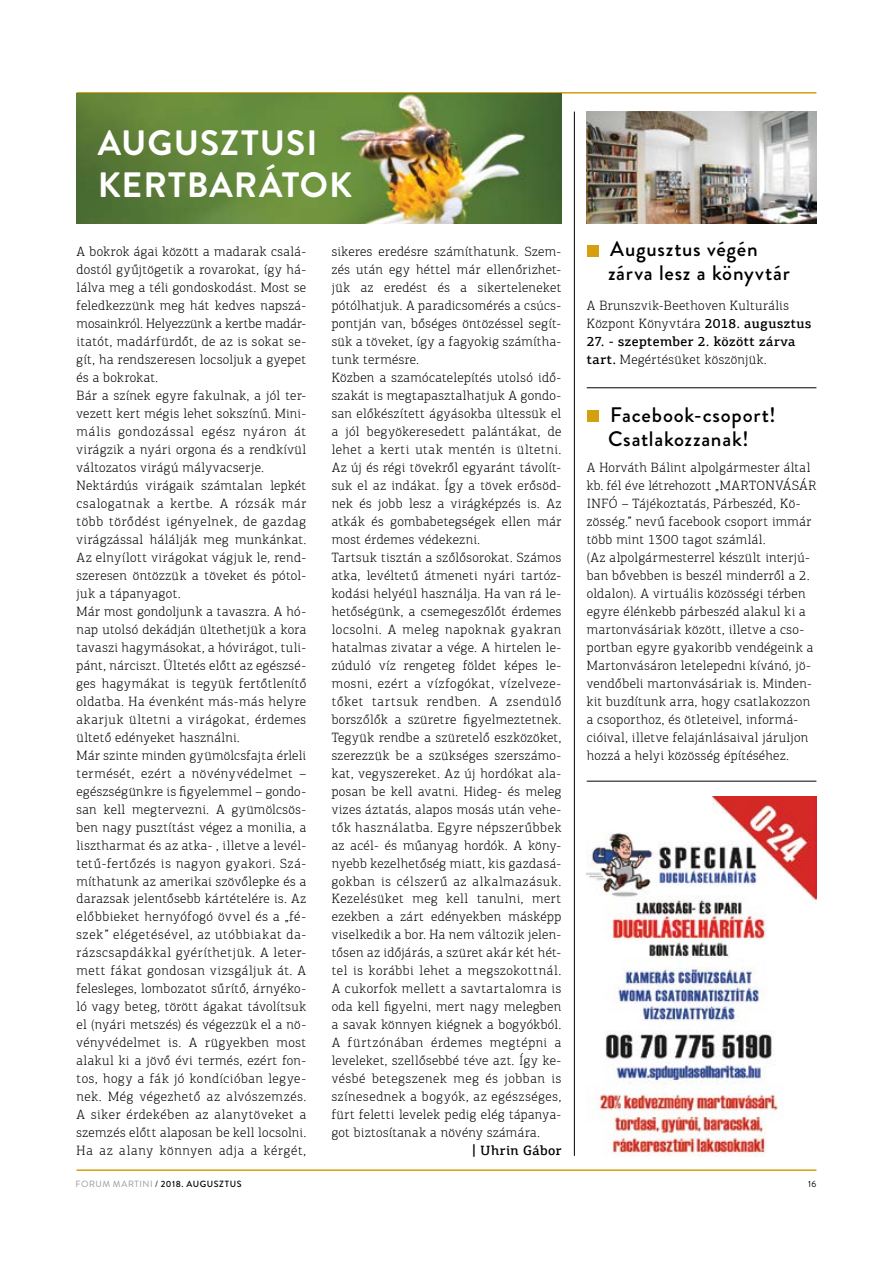
<style>
.page{position:relative;width:893px;height:1263px;background:#fff}
.page>*{position:absolute;margin:0;border:0;box-sizing:border-box;transform-origin:0 0}
.t1{font:700 35.25px/42.3px "Brandon Grotesque";letter-spacing:.03em;color:#fff}
.t2{font:500 21px/24px "Brandon Grotesque";letter-spacing:.035em;color:#000}
.t3{font:300 13.5px/18px "PF Agora Slab Pro";letter-spacing:.035em;color:#000}
.t4{font:300 13.5px "PF Agora Slab Pro";letter-spacing:.055em;color:#000}
.t5{font:500 13.5px/18px "PF Agora Slab Pro";letter-spacing:.03em;color:#000}
.t6{font:300 13.5px "PF Agora Slab Pro";letter-spacing:.06em;color:#000}
.t7{font:500 9px "Brandon Grotesque";letter-spacing:.06em;color:#000}
.t8{font:9px "Brandon Grotesque";color:#000}
.s1{font-family:"Gotham"}
.s2{font-weight:500}
.s3{font-weight:300}
.s4{font-weight:400;color:#939598}
.s5{font-weight:400}
</style>
<div class="page">
<hr style="left:77px;top:1169px;width:739px;height:2px;background:#d59f10">
<hr style="left:77px;top:92px;width:739px;height:2px;background:#d59f10">
<img style="left:77px;top:94px;width:484px;height:129px">
<div style="left:587px;top:245px;width:11px;height:11px;background:#d59f10"></div>
<div style="left:587px;top:410px;width:11px;height:12px;background:#d59f10"></div>
<img style="left:587px;top:797px;width:229px;height:360px">
<hr style="left:587px;top:387px;width:229px;height:1px;background:#000">
<hr style="left:587px;top:781px;width:229px;height:1px;background:#000">
<hr style="left:574px;top:112px;width:1px;height:1044px;background:#000">
<img style="left:587px;top:112px;width:229px;height:111px">
<h1 class="t1" style="left:98px;top:122px;width:256px">AUGUSZTUSI<br>KERTBARÁTOK</h1>
<p class="t3" style="left:77px;top:242px;width:231px">A bokrok ágai között a madarak csalá&shy;dostól gyűjtögetik a rovarokat, így há&shy;lálva meg a téli gondoskodást. Most se feledkezzünk meg hát kedves napszá&shy;mosainkról. Helyezzünk a kertbe madár&shy;itatót, madárfürdőt, de az is sokat se&shy;gít, ha rendszeresen locsoljuk a gyepet és a bokrokat.<br>Bár a színek egyre fakulnak, a jól ter&shy;vezett kert mégis lehet sokszínű. Mini&shy;mális gondozással egész nyáron át virágzik a nyári orgona és a rendkívül változatos virágú mályvacserje.<br>Nektárdús virágaik számtalan lepkét csalogatnak a kertbe. A rózsák már több törődést igényelnek, de gazdag virágzással hálálják meg munkánkat.<br>Az elnyílott virágokat vágjuk le, rend&shy;szeresen öntözzük a töveket és pótol&shy;juk a tápanyagot.<br>Már most gondoljunk a tavaszra. A hó&shy;nap utolsó dekádján ültethetjük a kora tavaszi hagymásokat, a hóvirágot, tuli&shy;pánt, nárciszt. Ültetés előtt az egészsé&shy;ges hagymákat is tegyük fertőtlenítő oldatba. Ha évenként más-más helyre akarjuk ültetni a virágokat, érdemes ültető edényeket használni.<br>Már szinte minden gyümölcsfajta érleli termését, ezért a növényvédelmet – egészségünkre is figyelemmel – gondo&shy;san kell megtervezni. A gyümölcsös&shy;ben nagy pusztítást végez a monilia, a lisztharmat és az atka- , illetve a levél&shy;tetű-fertőzés is nagyon gyakori. Szá&shy;míthatunk az amerikai szövőlepke és a darazsak jelentősebb kártételére is. Az előbbieket hernyófogó övvel és a „fé&shy;szek” elégetésével, az utóbbiakat da&shy;rázscsapdákkal gyéríthetjük. A leter&shy;mett fákat gondosan vizsgáljuk át. A felesleges, lombozatot sűrítő, árnyéko&shy;ló vagy beteg, törött ágakat távolítsuk el (nyári metszés) és végezzük el a nö&shy;vényvédelmet is. A rügyekben most alakul ki a jövő évi termés, ezért fon&shy;tos, hogy a fák jó kondícióban legye&shy;nek. Még végezhető az alvószemzés.<br>A siker érdekében az alanytöveket a szemzés előtt alaposan be kell locsolni.<br>Ha az alany könnyen adja a kérgét,</p>
<p class="t3" style="left:332px;top:242px;width:231px">sikeres eredésre számíthatunk. Szem-</p>
<p class="t3" style="left:332px;top:260px;width:231px">zés után egy héttel már ellenőrizhet-</p>
<p class="t3" style="left:332px;top:278px;width:231px">jük az eredést és a sikerteleneket</p>
<p class="t3" style="left:332px;top:296px;width:231px">pótólhatjuk. A paradicsomérés a csúcs-</p>
<p class="t3" style="left:332px;top:314px;width:231px">pontján van, bőséges öntözéssel segít-</p>
<p class="t3" style="left:332px;top:332px;width:231px">sük a töveket, így a fagyokig számítha-</p>
<p class="t3" style="left:332px;top:350px;width:89px">tunk termésre.</p>
<p class="t3" style="left:332px;top:368px;width:231px">Közben a szamócatelepítés utolsó idő-</p>
<p class="t3" style="left:332px;top:386px;width:231px">szakát is megtapasztalhatjuk A gondo-</p>
<p class="t3" style="left:332px;top:404px;width:231px">san előkészített ágyásokba ültessük el</p>
<p class="t3" style="left:332px;top:422px;width:231px">a jól begyökeresedett palántákat, de</p>
<p class="t3" style="left:332px;top:440px;width:231px">lehet a kerti utak mentén is ültetni.</p>
<p class="t3" style="left:332px;top:458px;width:231px">Az új és régi tövekről egyaránt távolít-</p>
<p class="t3" style="left:332px;top:476px;width:231px">suk el az indákat. Így a tövek erősöd-</p>
<p class="t3" style="left:332px;top:494px;width:231px">nek és jobb lesz a virágképzés is. Az</p>
<p class="t3" style="left:332px;top:512px;width:231px">atkák és gombabetegségek ellen már</p>
<p class="t3" style="left:332px;top:530px;width:150px">most érdemes védekezni.</p>
<p class="t3" style="left:332px;top:548px;width:231px">Tartsuk tisztán a szőlősorokat. Számos</p>
<p class="t3" style="left:332px;top:566px;width:231px">atka, levéltetű átmeneti nyári tartóz-</p>
<p class="t3" style="left:332px;top:584px;width:231px">kodási helyéül használja. Ha van rá le-</p>
<p class="t3" style="left:332px;top:602px;width:231px">hetőségünk, a csemegeszőlőt érdemes</p>
<p class="t3" style="left:332px;top:620px;width:231px">locsolni. A meleg napoknak gyakran</p>
<p class="t3" style="left:332px;top:638px;width:231px">hatalmas zivatar a vége. A hirtelen le-</p>
<p class="t3" style="left:332px;top:656px;width:231px">zúduló víz rengeteg földet képes le-</p>
<p class="t4" style="left:332px;top:675px;width:231px">mosni, ezért a vízfogókat, vízelveze-</p>
<p class="t6" style="left:332px;top:693px;width:231px">tőket tartsuk rendben. A zsendülő</p>
<p class="t3" style="left:332px;top:710px;width:231px">borszőlők a szüretre figyelmeztetnek.</p>
<p class="t3" style="left:332px;top:728px;width:231px">Tegyük rendbe a szüretelő eszközöket,</p>
<p class="t3" style="left:332px;top:746px;width:231px">szerezzük be a szükséges szerszámo-</p>
<p class="t3" style="left:332px;top:764px;width:231px">kat, vegyszereket. Az új hordókat ala-</p>
<p class="t3" style="left:332px;top:782px;width:231px">posan be kell avatni. Hideg- és meleg</p>
<p class="t3" style="left:332px;top:800px;width:231px">vizes áztatás, alapos mosás után vehe-</p>
<p class="t4" style="left:332px;top:819px;width:231px">tők használatba. Egyre népszerűbbek</p>
<p class="t3" style="left:332px;top:836px;width:231px">az acél- és műanyag hordók. A kön -</p>
<p class="t3" style="left:332px;top:854px;width:231px">nyebb kezelhetőség miatt, kis gazdasá-</p>
<p class="t4" style="left:332px;top:873px;width:231px">gokban is célszerű az alkalmazásuk.</p>
<p class="t3" style="left:332px;top:890px;width:231px">Kezelésüket meg kell tanulni, mert</p>
<p class="t3" style="left:332px;top:908px;width:231px">ezekben a zárt edényekben másképp</p>
<p class="t3" style="left:332px;top:926px;width:231px">viselkedik a bor. Ha nem változik jelen-</p>
<p class="t3" style="left:332px;top:944px;width:231px">tősen az időjárás, a szüret akár két hét-</p>
<p class="t3" style="left:332px;top:962px;width:231px">tel is korábbi lehet a megszokottnál.</p>
<p class="t3" style="left:332px;top:980px;width:231px">A cukorfok mellett a savtartalomra is</p>
<p class="t3" style="left:332px;top:998px;width:231px">oda kell figyelni, mert nagy melegben</p>
<p class="t3" style="left:332px;top:1016px;width:231px">a savak könnyen kiégnek a bogyókból.</p>
<p class="t3" style="left:332px;top:1034px;width:231px">A fürtzónában érdemes megtépni a</p>
<p class="t3" style="left:332px;top:1052px;width:231px">leveleket, szellősebbé téve azt. Így ke-</p>
<p class="t3" style="left:332px;top:1070px;width:231px">vésbé betegszenek meg és jobban is</p>
<p class="t3" style="left:332px;top:1088px;width:231px">színesednek a bogyók, az egészséges,</p>
<p class="t3" style="left:332px;top:1106px;width:231px">fürt feletti levelek pedig elég tápanya-</p>
<p class="t3" style="left:332px;top:1124px;width:210px">got biztosítanak a növény számára.</p>
<p class="t5" style="left:472px;top:1142px;width:91px"><span class="s1">|</span> Uhrin Gábor</p>
<h2 class="t2" style="left:608px;top:238px;width:183px">Augusztus végén zárva lesz a könyvtár</h2>
<p class="t3" style="left:587px;top:296px;width:226px">A Brunszvik-Beethoven Kulturális<br>Központ Könyvtára <span class="s2">2018. augusztus</span></p>
<p class="t5" style="left:587px;top:332px;width:210px">27. - szeptember 2. között zárva tart. <span class="s3">Megértésüket köszönjük.</span></p>
<h2 class="t2" style="left:608px;top:403px;width:169px">Facebook-csoport!<br>Csatlakozzanak!</h2>
<p class="t3" style="left:587px;top:458px;width:231px">A Horváth Bálint alpolgármester által kb. fél éve létrehozott „MARTONVÁSÁR INFÓ – Tájékoztatás, Párbeszéd, Kö&shy;zösség.” nevű facebook csoport immár több mint 1300 tagot számlál.<br>(Az alpolgármesterrel készült interjú&shy;ban bővebben is beszél minderről a 2. oldalon). A virtuális közösségi térben egyre élénkebb párbeszéd alakul ki a martonvásáriak között, illetve a cso&shy;portban egyre gyakoribb vendégeink a Martonvásáron letelepedni kívánó, jö&shy;vendőbeli martonvásáriak is. Minden&shy;kit buzdítunk arra, hogy csatlakozzon a csoporthoz, és ötleteivel, informá&shy;cióival, illetve felajánlásaival járuljon hozzá a helyi közösség építéséhez.</p>
<p class="t7" style="left:76px;top:1178px;width:167px"><span class="s4">FORUM MARTINI</span> <span class="s5">/</span> 2018. AUGUSZTUS</p>
<p class="t8" style="left:808px;top:1177px;width:10px">16</p>
</div>
